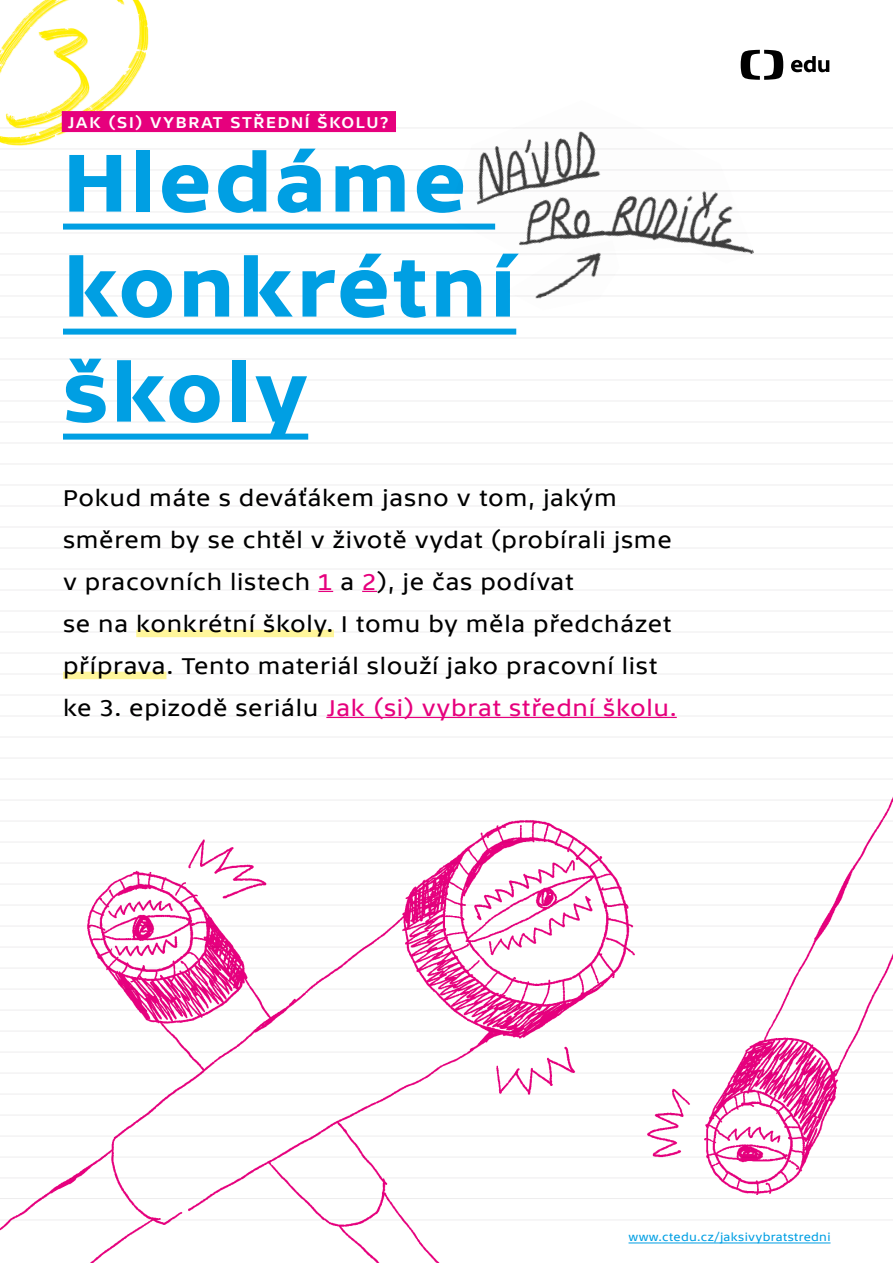
<style>
.page{position:relative;width:893px;height:1263px;background:#fff}
.page>*{position:absolute;margin:0;border:0;box-sizing:border-box;transform-origin:0 0}
.t1{font:700 85.5px/105px "TV Sans Screen";letter-spacing:.025em;color:#009fe3}
.t2{font:24px/42px "TV Sans Screen";letter-spacing:.03em;color:#000}
.t3{font:16.5px "TV Sans Screen Med";letter-spacing:.1em;color:#fff}
.t4{font:12px "TV Sans Screen";letter-spacing:.025em;color:#009fe3}
.s1{color:#e6007d}
</style>
<div class="page">
<hr style="left:0;top:716px;width:893px;height:1px;background:#eeedee">
<hr style="left:0;top:632px;width:893px;height:1px;background:#eeedee">
<hr style="left:0;top:674px;width:893px;height:1px;background:#eeedee">
<hr style="left:0;top:758px;width:893px;height:1px;background:#eeedee">
<hr style="left:0;top:590px;width:893px;height:1px;background:#eeedee">
<hr style="left:0;top:695px;width:893px;height:1px;background:#eeedee">
<hr style="left:0;top:779px;width:893px;height:1px;background:#eeedee">
<hr style="left:0;top:611px;width:893px;height:1px;background:#eeedee">
<hr style="left:0;top:653px;width:893px;height:1px;background:#eeedee">
<hr style="left:0;top:737px;width:893px;height:1px;background:#eeedee">
<hr style="left:0;top:569px;width:893px;height:1px;background:#eeedee">
<hr style="left:0;top:128px;width:893px;height:1px;background:#eeedee">
<hr style="left:0;top:149px;width:893px;height:1px;background:#eeedee">
<hr style="left:0;top:191px;width:893px;height:1px;background:#eeedee">
<hr style="left:0;top:233px;width:893px;height:1px;background:#eeedee">
<hr style="left:0;top:275px;width:893px;height:1px;background:#eeedee">
<hr style="left:0;top:317px;width:893px;height:1px;background:#eeedee">
<hr style="left:0;top:359px;width:893px;height:1px;background:#eeedee">
<hr style="left:0;top:401px;width:893px;height:1px;background:#eeedee">
<hr style="left:0;top:443px;width:893px;height:1px;background:#eeedee">
<hr style="left:0;top:485px;width:893px;height:1px;background:#eeedee">
<hr style="left:0;top:527px;width:893px;height:1px;background:#eeedee">
<hr style="left:0;top:170px;width:893px;height:1px;background:#eeedee">
<hr style="left:0;top:212px;width:893px;height:1px;background:#eeedee">
<hr style="left:0;top:254px;width:893px;height:1px;background:#eeedee">
<hr style="left:0;top:296px;width:893px;height:1px;background:#eeedee">
<hr style="left:0;top:338px;width:893px;height:1px;background:#eeedee">
<hr style="left:0;top:380px;width:893px;height:1px;background:#eeedee">
<hr style="left:0;top:422px;width:893px;height:1px;background:#eeedee">
<hr style="left:0;top:464px;width:893px;height:1px;background:#eeedee">
<hr style="left:0;top:506px;width:893px;height:1px;background:#eeedee">
<hr style="left:0;top:548px;width:893px;height:1px;background:#eeedee">
<svg style="left:791px;top:56px;width:38px;height:16px"></svg>
<svg style="left:741px;top:50px;width:42px;height:30px"></svg>
<div style="left:63px;top:224px;width:432px;height:6px;background:#009fe3"></div>
<div style="left:63px;top:329px;width:453px;height:6px;background:#009fe3"></div>
<div style="left:63px;top:434px;width:245px;height:6px;background:#009fe3"></div>
<svg style="left:318px;top:591px;width:15px;height:1px"></svg>
<svg style="left:362px;top:591px;width:15px;height:1px"></svg>
<div style="left:136px;top:630px;width:198px;height:7px;background:#fff69b"></div>
<div style="left:63px;top:672px;width:103px;height:7px;background:#fff69b"></div>
<hr style="left:326px;top:717px;width:351px;height:1px;background:#e6007d">
<img style="left:0;top:0;width:148px;height:146px">
<img style="left:0;top:796px;width:893px;height:467px">
<div style="left:62px;top:111px;width:334px;height:21px;background:#e6007d"></div>
<img style="left:514px;top:263px;width:102px;height:36px">
<img style="left:447px;top:127px;width:307px;height:136px">
<p class="t3" style="left:68px;top:112px;width:322px">JAK (SI) VYBRAT STŘEDNÍ ŠKOLU?</p>
<h1 class="t1" style="left:63px;top:129px;width:455px">Hledáme konkrétní školy</h1>
<p class="t2" style="left:63px;top:476px;width:615px">Pokud máte s deváťákem jasno v tom, jakým směrem by se chtěl v životě vydat (probírali jsme v pracovních listech <span class="s1">1</span> a <span class="s1">2</span>), je čas podívat<br>se na konkrétní školy. I tomu by měla předcházet příprava. Tento materiál slouží jako pracovní list ke 3. epizodě seriálu <span class="s1">Jak (si) vybrat střední školu.</span></p>
<p class="t4" style="left:628px;top:1230px;width:203px">www.ctedu.cz/jaksivybratstredni</p>
</div>
